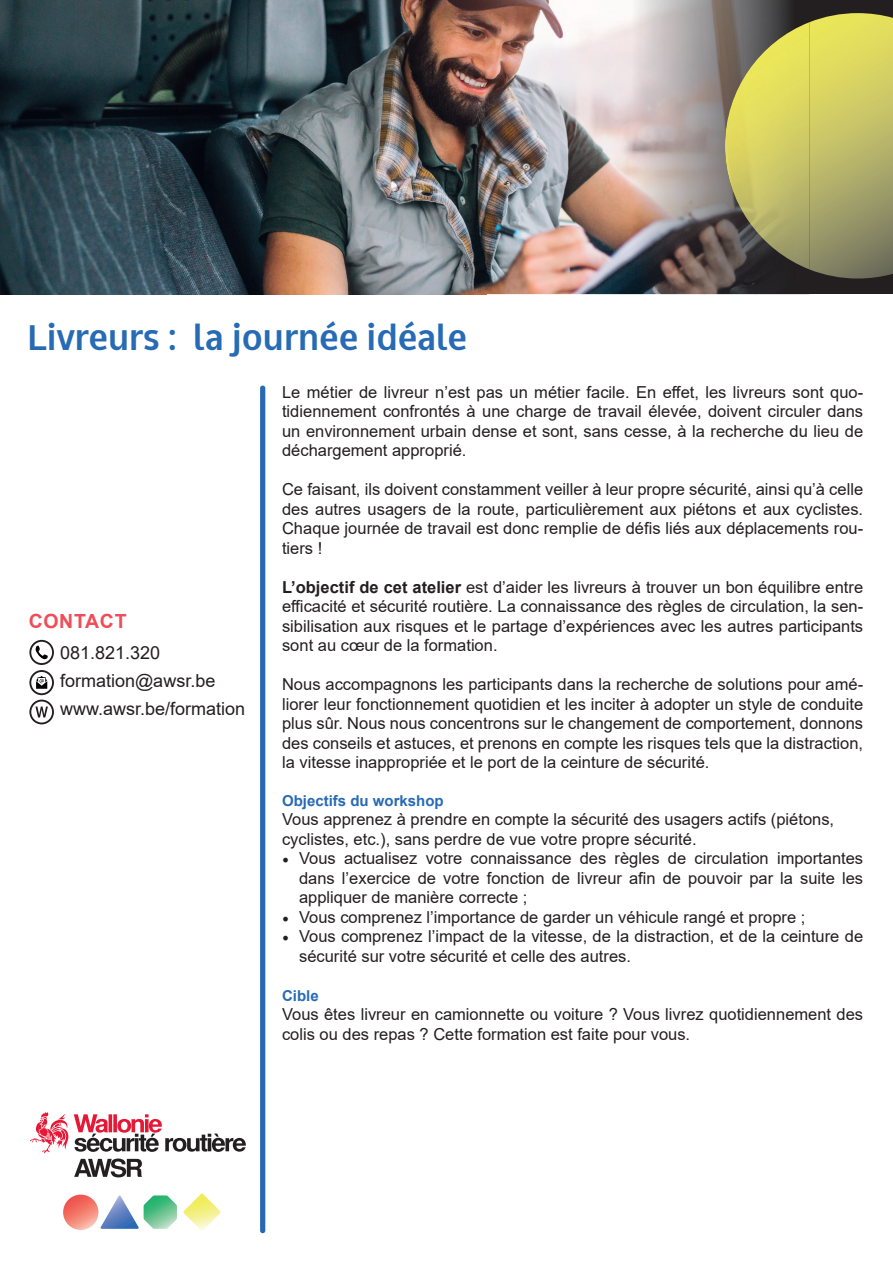
<style>
.page{position:relative;width:893px;height:1263px;background:#fff}
.page>*{position:absolute;margin:0;border:0;box-sizing:border-box;transform-origin:0 0}
.t1{font:500 33px "AWSR120";color:#276bb4}
.t2{font:700 19.5px "Arial";letter-spacing:.035em;color:#ef4d58}
.t3{font:18px/28.5px "Arial";color:#231f20}
.t4{font:16.5px/19.5px "Arial";color:#231f20;text-align:justify}
.t5{font:700 15px "Arial";color:#276bb4}
.s1{font-weight:700}
.s2{font-family:"Minion Pro";font-size:18px}
</style>
<div class="page">
<div style="left:260px;top:386px;width:5px;height:847px;background:#2869b3;border-radius:3px"></div>
<svg style="left:63px;top:1194px;width:35px;height:36px"></svg>
<svg style="left:183px;top:1193px;width:38px;height:37px"></svg>
<svg style="left:100px;top:1195px;width:77px;height:34px"></svg>
<svg style="left:30px;top:1112px;width:38px;height:41px"></svg>
<svg style="left:74px;top:1158px;width:68px;height:19px"></svg>
<svg style="left:74px;top:1114px;width:172px;height:38px"></svg>
<svg style="left:29px;top:640px;width:25px;height:84px"></svg>
<img style="left:0;top:0;width:755px;height:294px">
<img style="left:755px;top:0;width:54px;height:22px">
<img style="left:755px;top:269px;width:54px;height:25px">
<img style="left:809px;top:13px;width:84px;height:266px">
<img style="left:725px;top:22px;width:84px;height:247px">
<h1 class="t1" style="left:28px;top:316px;width:441px">Livreurs : la journée idéale</h1>
<p class="t4" style="left:282px;top:382px;width:583px">Le métier de livreur n’est pas un métier facile. En effet, les livreurs sont quo&shy;tidiennement confrontés à une charge de travail élevée, doivent circuler dans un environnement urbain dense et sont, sans cesse, à la recherche du lieu de déchargement approprié.</p>
<p class="t4" style="left:282px;top:480px;width:583px">Ce faisant, ils doivent constamment veiller à leur propre sécurité, ainsi qu’à celle des autres usagers de la route, particulièrement aux piétons et aux cyclistes.<br>Chaque journée de travail est donc remplie de défis liés aux déplacements rou&shy;tiers !</p>
<p class="t4" style="left:282px;top:577px;width:583px"><span class="s1">L’objectif de cet atelier</span> est d’aider les livreurs à trouver un bon équilibre entre efficacité et sécurité routière. La connaissance des règles de circulation, la sen&shy;sibilisation aux risques et le partage d’expériences avec les autres participants sont au cœur de la formation.</p>
<p class="t4" style="left:282px;top:675px;width:583px">Nous accompagnons les participants dans la recherche de solutions pour amé&shy;liorer leur fonctionnement quotidien et les inciter à adopter un style de conduite plus sûr. Nous nous concentrons sur le changement de comportement, donnons des conseils et astuces, et prenons en compte les risques tels que la distraction, la vitesse inappropriée et le port de la ceinture de sécurité.</p>
<p class="t5" style="left:282px;top:790px;width:163px">Objectifs du workshop</p>
<p class="t4" style="left:282px;top:810px;width:554px">Vous apprenez à prendre en compte la sécurité des usagers actifs (piétons, cyclistes, etc.), sans perdre de vue votre propre sécurité.</p>
<p class="t4" style="left:299px;top:849px;width:566px;text-indent:-17px"><span class="s2">•</span> Vous actualisez votre connaissance des règles de circulation importantes dans l’exercice de votre fonction de livreur afin de pouvoir par la suite les appliquer de manière correcte ;</p>
<p class="t4" style="left:282px;top:907px;width:525px"><span class="s2">•</span> Vous comprenez l’importance de garder un véhicule rangé et propre ;</p>
<p class="t4" style="left:299px;top:927px;width:566px;text-indent:-17px"><span class="s2">•</span> Vous comprenez l’impact de la vitesse, de la distraction, et de la ceinture de sécurité sur votre sécurité et celle des autres.</p>
<p class="t5" style="left:282px;top:985px;width:38px">Cible</p>
<p class="t4" style="left:282px;top:1005px;width:583px">Vous êtes livreur en camionnette ou voiture ? Vous livrez quotidiennement des colis ou des repas ? Cette formation est faite pour vous.</p>
<p class="t2" style="left:29px;top:607px;width:99px">CONTACT</p>
<p class="t3" style="left:60px;top:638px;width:187px">081.821.320 formation@awsr.be www.awsr.be/formation</p>
</div>
